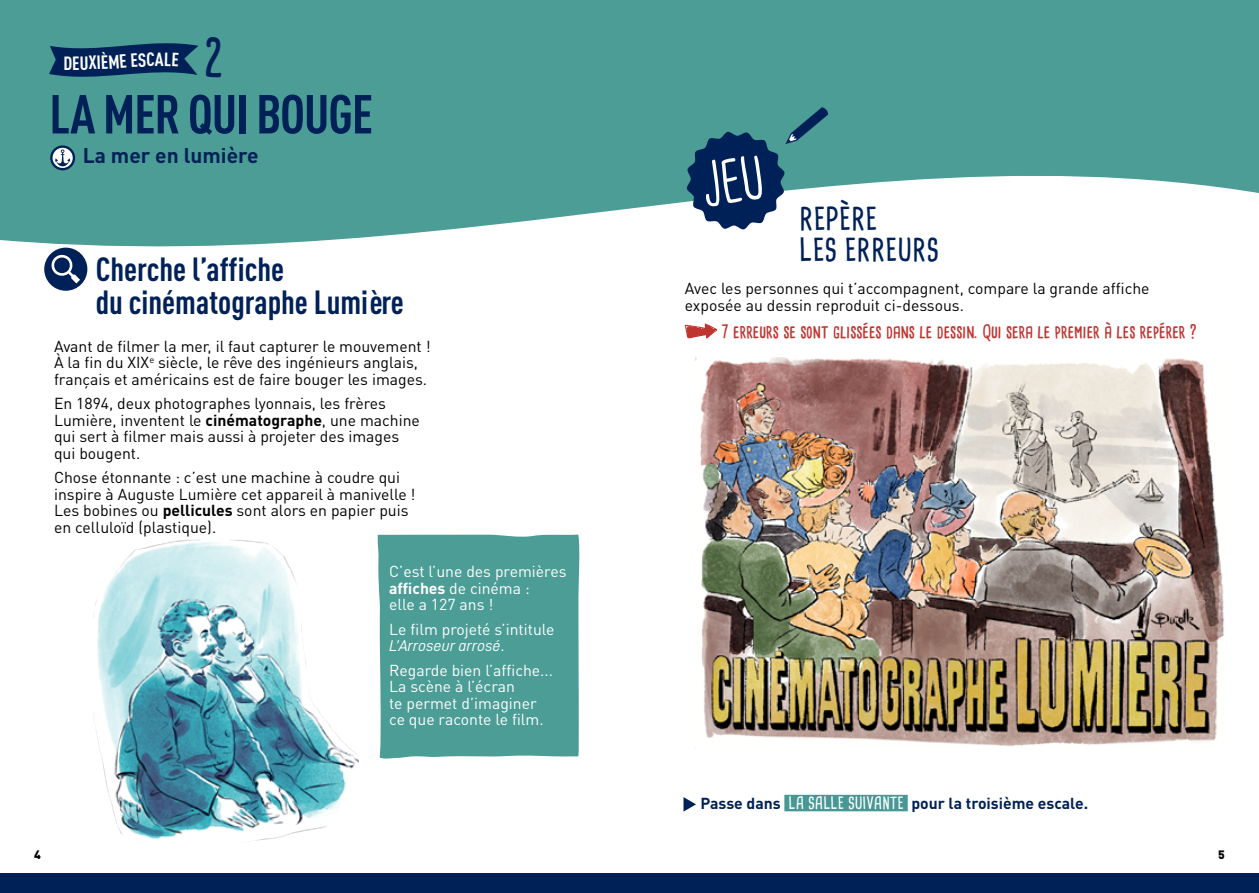
<style>
.page{position:relative;width:1259px;height:893px;background:#fff}
.page>*{position:absolute;margin:0;border:0;box-sizing:border-box;transform-origin:0 0}
.t1{font:700 54px "DIN Cond";letter-spacing:-.02em;color:#002157}
.t2{font:700 49.5px "Cardenio Modern";color:#002157}
.t3{font:700 33px/33px "DIN Cond";color:#002157}
.t4{font:700 30.9px/30.9px "Cardenio Modern";color:#002157}
.t5{font:700 21px "DIN Pro";color:#002157}
.t6{font:700 18.9px "DIN Cond";color:#fff}
.t7{font:700 18px "Cardenio Modern";color:#c03430}
.t8{font:700 16.5px "Cardenio Modern";color:#fff}
.t9{font:15.75px/16.5px "DIN Pro";color:#000}
.t10{font:15.75px/16.5px "DIN Pro";color:#fff}
.t11{font:700 15.75px "DIN Pro";color:#002157}
.t12{font:15.75px "D DIN Italic";color:#fff}
.t13{font:900 12px "DIN Pro";color:#000}
.s1{font-weight:700}
.s2{font-family:"DIN Pro"}
.s3{font-family:"Cardenio Modern";font-size:16.5px;color:#fff}
</style>
<div class="page">
<svg style="left:0;top:0;width:1259px;height:291px;fill:#4b9d95"></svg>
<div style="left:0;top:873px;width:1259px;height:20px;background:#002157"></div>
<svg style="left:51px;top:147px;width:23px;height:22px"></svg>
<div style="left:50px;top:145px;width:25px;height:25px;border:2px solid #002157;border-radius:50%"></div>
<svg style="left:55px;top:149px;width:15px;height:17px"></svg>
<div style="left:44px;top:248px;width:43px;height:43px;background:#002157;border-radius:50%"></div>
<svg style="left:50px;top:254px;width:30px;height:29px"></svg>
<div style="left:784px;top:795px;width:123px;height:16px;background:#479894"></div>
<svg style="left:683px;top:797px;width:13px;height:15px"></svg>
<svg style="left:684px;top:323px;width:33px;height:16px"></svg>
<img style="left:695px;top:358px;width:529px;height:390px">
<img style="left:94px;top:540px;width:264px;height:301px">
<div style="left:378px;top:534px;width:201px;height:225px;background:#4b9d95"></div>
<svg style="left:49px;top:37px;width:149px;height:46px"></svg>
<svg style="left:686px;top:107px;width:142px;height:123px"></svg>
<p class="t6" style="left:63px;top:51px;width:10px">D</p>
<p class="t6" style="left:155px;top:48px;width:10px">a</p>
<h2 class="t2" style="left:204px;top:24px;width:22px">2</h2>
<h1 class="t1" style="left:49px;top:81px;width:325px">la mer qui bouge</h1>
<h3 class="t5" style="left:83px;top:141px;width:177px">La mer en lumière</h3>
<h3 class="t3" style="left:96px;top:251px;width:310px">Cherche l’affiche<br>du cinématographe Lumière</h3>
<p class="t9" style="left:54px;top:337px;width:378px">Avant de filmer la mer, il faut capturer le mouvement !<br>À la fin du XIX<sup>e</sup> siècle, le rêve des ingénieurs anglais, français et américains est de faire bouger les images.</p>
<p class="t9" style="left:54px;top:395px;width:367px">En 1894, deux photographes lyonnais, les frères Lumière, inventent le <span class="s1">cinématographe</span>, une machine qui sert à filmer mais aussi à projeter des images qui bougent.</p>
<p class="t9" style="left:54px;top:468px;width:363px">Chose étonnante : c’est une machine à coudre qui inspire à Auguste Lumière cet appareil à manivelle !<br>Les bobines ou <span class="s1">pellicules</span> sont alors en papier puis en celluloïd (plastique).</p>
<p class="t10" style="left:389px;top:563px;width:179px">C’est l’une des premières <span class="s1">affiches</span> de cinéma :<br>elle a 127 ans !</p>
<p class="t10" style="left:389px;top:620px;width:167px">Le film projeté s’intitule</p>
<p class="t12" style="left:389px;top:637px;width:117px">L’Arroseur arrosé<span class="s2">.</span></p>
<p class="t10" style="left:389px;top:661px;width:165px">Regarde bien l’affiche...<br>La scène à l’écran<br>te permet d’imaginer ce que raconte le film.</p>
<h3 class="t4" style="left:799px;top:203px;width:139px">repère<br>LES ERREURS</h3>
<p class="t9" style="left:685px;top:280px;width:466px">Avec les personnes qui t’accompagnent, compare la grande affiche exposée au dessin reproduit ci-dessous.</p>
<p class="t7" style="left:721px;top:319px;width:477px">7 erreurs se sont glissées dans le dessin. Qui sera le premier à les repérer ?</p>
<p class="t11" style="left:700px;top:793px;width:123px">Passe dans <span class="s3">la salle</span></p>
<p class="t8" style="left:848px;top:792px;width:34px">suivante</p>
<p class="t11" style="left:911px;top:793px;width:178px">pour la troisième escale.</p>
<p class="t13" style="left:34px;top:846px;width:8px">4</p>
<p class="t13" style="left:1218px;top:846px;width:8px">5</p>
</div>
